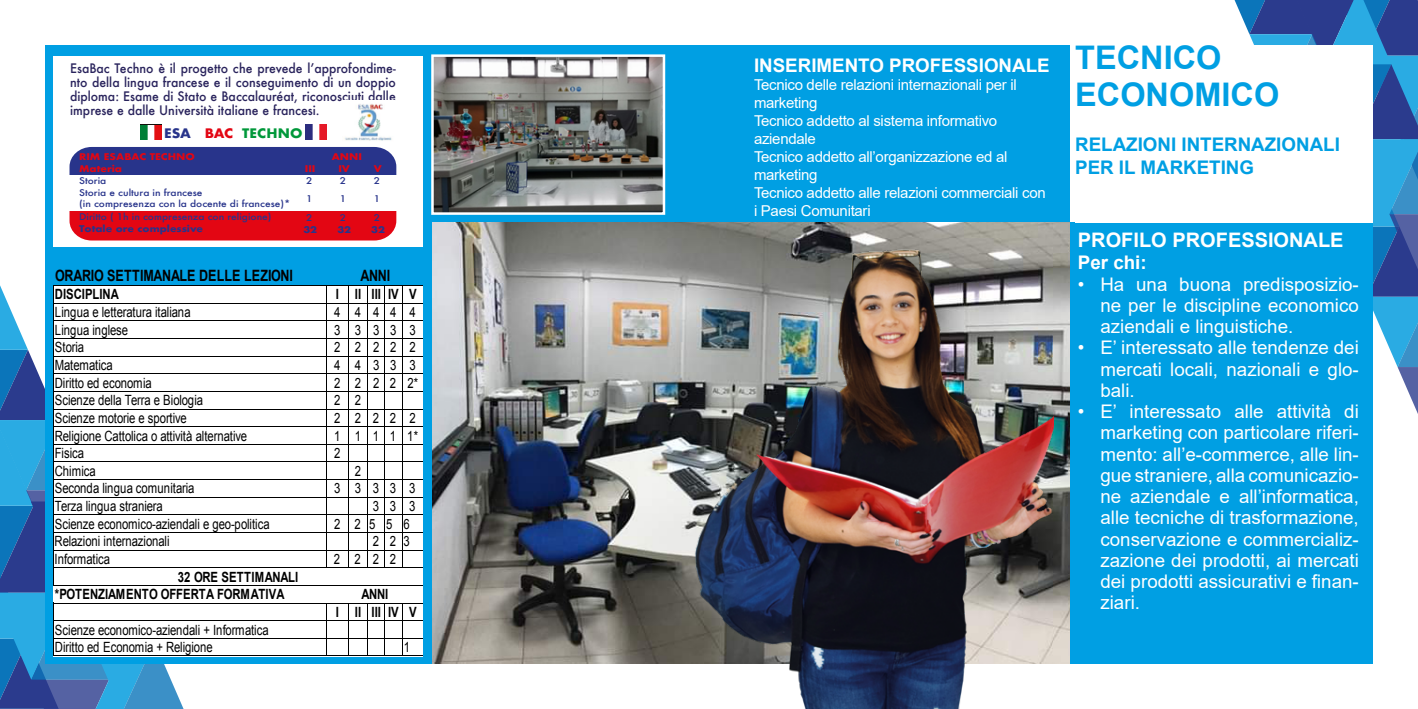
<style>
.page{position:relative;width:1418px;height:709px;background:#fff}
.page>*{position:absolute;margin:0;border:0;box-sizing:border-box;transform-origin:0 0}
.t1{font:700 32.5px/37.5px "Arial";color:#009fe3}
.t2{font:700 20px "Arial";color:#fff}
.t3{font:18.75px/21.2px "Arial";color:#fff;text-align:justify}
.t4{font:700 18.75px/22.5px "Arial";color:#009fe3}
.t5{font:700 18.75px "Arial";color:#fff}
.t6{font:700 15.62px "Arial";letter-spacing:-.01em;color:#000;scale:.8 1}
.t7{font:15px/18px "Arial";letter-spacing:-.02em;color:#fff}
.t8{font:14.12px/17.6px "Arial";letter-spacing:-.005em;color:#000;scale:.8 1}
.t9{font:700 14.12px "Arial";letter-spacing:.005em;color:#000;scale:.8 1}
.t10{font:14.12px "Arial";letter-spacing:.015em;color:#000;scale:.8 1}
.t11{font:500 12.75px/14px "Futura";color:#29235c;text-align:justify;scale:.96 1}
.t12{font:700 12.75px "Futura";color:#00983a;scale:1.05 1}
.t13{font:500 9px/11.5px "Futura";color:#28348b;scale:1.13 1}
.t14{font:700 9px/11.9px "Futura";color:#e30613;scale:1.13 1}
.t15{font:700 9px "Futura";color:#28348b;scale:1.13 1}
.s1{color:#28348b}
.s2{color:#e30613}
</style>
<div class="page">
<svg style="left:0;top:285px;width:184px;height:424px;background:#4389c4"></svg>
<div style="left:45px;top:222px;width:1327px;height:442px;background:#009fe3"></div>
<svg style="left:1234px;top:0;width:183px;height:437px"></svg>
<div style="left:1075px;top:45px;width:297px;height:177px;background:#fff"></div>
<div style="left:45px;top:45px;width:1024px;height:177px;background:#009fe3"></div>
<img style="left:432px;top:222px;width:637px;height:441px">
<img style="left:694px;top:249px;width:359px;height:460px">
<div style="left:53px;top:264px;width:370px;height:392px;background:#fff"></div>
<div style="left:53px;top:264px;width:369px;height:21px;background:#009fe3"></div>
<hr style="left:53px;top:285px;width:1px;height:300px;background:#000">
<hr style="left:326px;top:286px;width:1px;height:282px;background:#000">
<hr style="left:348px;top:286px;width:1px;height:282px;background:#000">
<hr style="left:367px;top:286px;width:1px;height:282px;background:#000">
<hr style="left:384px;top:286px;width:1px;height:282px;background:#000">
<hr style="left:402px;top:286px;width:1px;height:282px;background:#000">
<hr style="left:53px;top:602px;width:1px;height:54px;background:#000">
<hr style="left:326px;top:603px;width:1px;height:53px;background:#000">
<hr style="left:348px;top:603px;width:1px;height:53px;background:#000">
<hr style="left:367px;top:603px;width:1px;height:53px;background:#000">
<hr style="left:384px;top:603px;width:1px;height:53px;background:#000">
<hr style="left:402px;top:603px;width:1px;height:53px;background:#000">
<hr style="left:53px;top:285px;width:370px;height:1px;background:#000">
<hr style="left:53px;top:303px;width:370px;height:1px;background:#000">
<hr style="left:53px;top:320px;width:370px;height:1px;background:#000">
<hr style="left:53px;top:338px;width:370px;height:1px;background:#000">
<hr style="left:53px;top:356px;width:370px;height:1px;background:#000">
<hr style="left:53px;top:373px;width:370px;height:1px;background:#000">
<hr style="left:53px;top:391px;width:370px;height:1px;background:#000">
<hr style="left:53px;top:409px;width:370px;height:1px;background:#000">
<hr style="left:53px;top:426px;width:370px;height:1px;background:#000">
<hr style="left:53px;top:444px;width:370px;height:1px;background:#000">
<hr style="left:53px;top:461px;width:370px;height:1px;background:#000">
<hr style="left:53px;top:479px;width:370px;height:1px;background:#000">
<hr style="left:53px;top:497px;width:370px;height:1px;background:#000">
<hr style="left:53px;top:514px;width:370px;height:1px;background:#000">
<hr style="left:53px;top:532px;width:370px;height:1px;background:#000">
<hr style="left:53px;top:550px;width:370px;height:1px;background:#000">
<hr style="left:53px;top:567px;width:370px;height:1px;background:#000">
<hr style="left:53px;top:585px;width:370px;height:1px;background:#000">
<hr style="left:53px;top:602px;width:370px;height:1px;background:#000">
<hr style="left:53px;top:620px;width:370px;height:1px;background:#000">
<hr style="left:53px;top:638px;width:370px;height:1px;background:#000">
<hr style="left:53px;top:655px;width:370px;height:1px;background:#000">
<div style="left:53px;top:56px;width:370px;height:190px;background:#fff"></div>
<div style="left:69px;top:147px;width:327px;height:28px;background:#28348b"></div>
<div style="left:69px;top:211px;width:327px;height:29px;background:#e30613"></div>
<img style="left:140px;top:125px;width:21px;height:14px">
<img style="left:306px;top:125px;width:20px;height:14px">
<img style="left:344px;top:104px;width:48px;height:37px">
<img style="left:434px;top:57px;width:228px;height:155px">
<div style="left:431px;top:54px;width:234px;height:161px;border:2px solid #fff"></div>
<p class="t11" style="left:70px;top:61px;width:341px">EsaBac Techno è il progetto che prevede lʼapprofondime&shy;nto della lingua francese e il conseguimento di un doppio diploma: Esame di Stato e Baccalauréat, riconosciuti dalle imprese e dalle Università italiane e francesi.</p>
<p class="t14" style="left:79px;top:151px;width:104px">RIM ESABAC TECHNO<br>Materia</p>
<p class="t12" style="left:164px;top:124px;width:133px"><span class="s1">ESA</span> <span class="s2">BAC</span> TECHNO</p>
<p class="t14" style="left:332px;top:150px;width:28px">ANNI</p>
<p class="t14" style="left:305px;top:163px;width:11px">III</p>
<p class="t14" style="left:338px;top:163px;width:12px">IV</p>
<p class="t14" style="left:374px;top:163px;width:9px">V</p>
<p class="t13" style="left:79px;top:175px;width:26px">Storia</p>
<p class="t13" style="left:306px;top:175px;width:7px">2</p>
<p class="t13" style="left:340px;top:175px;width:7px">2</p>
<p class="t13" style="left:374px;top:175px;width:7px">2</p>
<p class="t13" style="left:79px;top:187px;width:188px">Storia e cultura in francese<br>(in compresenza con la docente di francese)*</p>
<p class="t13" style="left:306px;top:193px;width:7px">1</p>
<p class="t13" style="left:340px;top:193px;width:7px">1</p>
<p class="t13" style="left:374px;top:193px;width:7px">1</p>
<p class="t13" style="left:79px;top:211px;width:172px">Diritto ( 1h in compresenza con religione)</p>
<p class="t13" style="left:306px;top:211px;width:7px">2</p>
<p class="t13" style="left:340px;top:211px;width:7px">2</p>
<p class="t13" style="left:374px;top:211px;width:7px">2</p>
<p class="t15" style="left:79px;top:222px;width:111px">Totale ore complessive</p>
<p class="t15" style="left:303px;top:223px;width:14px">32</p>
<p class="t15" style="left:337px;top:223px;width:14px">32</p>
<p class="t15" style="left:371px;top:223px;width:14px">32</p>
<p class="t6" style="left:55px;top:265px;width:298px">ORARIO SETTIMANALE DELLE LEZIONI</p>
<p class="t9" style="left:55px;top:285px;width:81px">DISCIPLINA</p>
<p class="t9" style="left:336px;top:285px;width:102px">I II III IV V</p>
<p class="t8" style="left:55px;top:303px;width:171px">Lingua e letteratura italiana</p>
<p class="t8" style="left:334px;top:303px;width:103px">4 4444</p>
<p class="t10" style="left:55px;top:320px;width:93px">Lingua inglese</p>
<p class="t8" style="left:334px;top:321px;width:103px">3 3333</p>
<p class="t8" style="left:55px;top:339px;width:38px">Storia</p>
<p class="t8" style="left:334px;top:339px;width:103px">2 2222</p>
<p class="t8" style="left:55px;top:356px;width:74px">Matematica</p>
<p class="t8" style="left:334px;top:356px;width:103px">4 4333</p>
<p class="t8" style="left:55px;top:374px;width:123px">Diritto ed economia</p>
<p class="t8" style="left:334px;top:374px;width:106px">2 2222*</p>
<p class="t8" style="left:55px;top:391px;width:187px">Scienze della Terra e Biologia</p>
<p class="t8" style="left:334px;top:391px;width:35px">2 2</p>
<p class="t8" style="left:55px;top:409px;width:167px">Scienze motorie e sportive</p>
<p class="t8" style="left:334px;top:409px;width:103px">2 2222</p>
<p class="t8" style="left:55px;top:427px;width:242px">Religione Cattolica o attività alternative</p>
<p class="t8" style="left:334px;top:427px;width:106px">1 1111*</p>
<p class="t8" style="left:55px;top:444px;width:38px">Fisica</p>
<p class="t8" style="left:334px;top:444px;width:9px">2</p>
<p class="t8" style="left:55px;top:462px;width:53px">Chimica</p>
<p class="t8" style="left:355px;top:462px;width:9px">2</p>
<p class="t8" style="left:55px;top:480px;width:176px">Seconda lingua comunitaria</p>
<p class="t8" style="left:334px;top:480px;width:103px">3 3333</p>
<p class="t8" style="left:55px;top:497px;width:137px">Terza lingua straniera</p>
<p class="t8" style="left:373px;top:497px;width:55px">333</p>
<p class="t8" style="left:55px;top:515px;width:270px">Scienze economico-aziendali e geo-politica</p>
<p class="t8" style="left:334px;top:515px;width:102px">2 2556*</p>
<p class="t8" style="left:55px;top:532px;width:145px">Relazioni internazionali</p>
<p class="t8" style="left:373px;top:532px;width:48px">223</p>
<p class="t8" style="left:55px;top:550px;width:71px">Informatica</p>
<p class="t8" style="left:334px;top:550px;width:106px">2 2222*</p>
<p class="t9" style="left:55px;top:585px;width:289px">*POTENZIAMENTO OFFERTA FORMATIVA</p>
<p class="t9" style="left:336px;top:602px;width:102px">I II III IV V</p>
<p class="t8" style="left:55px;top:621px;width:269px">Scienze economico-aziendali + Informatica<br>Diritto ed Economia + Religione</p>
<p class="t6" style="left:360px;top:265px;width:39px">ANNI</p>
<p class="t9" style="left:178px;top:567px;width:152px">32 ORE SETTIMANALI</p>
<p class="t9" style="left:361px;top:585px;width:35px">ANNI</p>
<p class="t8" style="left:404px;top:638px;width:9px">1</p>
<h3 class="t5" style="left:754px;top:52px;width:297px">INSERIMENTO PROFESSIONALE</h3>
<p class="t7" style="left:754px;top:76px;width:293px">Tecnico delle relazioni internazionali per il marketing<br>Tecnico addetto al sistema informativo aziendale<br>Tecnico addetto all’organizzazione ed al marketing<br>Tecnico addetto alle relazioni commerciali con i Paesi Comunitari</p>
<h1 class="t1" style="left:1075px;top:39px;width:206px">TECNICO<br>ECONOMICO</h1>
<h3 class="t4" style="left:1075px;top:134px;width:266px">RELAZIONI INTERNAZIONALI<br>PER IL MARKETING</h3>
<h2 class="t2" style="left:1077px;top:226px;width:267px">PROFILO PROFESSIONALE</h2>
<h3 class="t5" style="left:1077px;top:249px;width:70px">Per chi:</h3>
<h3 class="t3" style="left:1100px;top:273px;width:260px;text-indent:-22px">• Ha una buona predisposizio&shy;ne per le discipline economico aziendali e linguistiche.</h3>
<h3 class="t3" style="left:1100px;top:337px;width:260px;text-indent:-22px">• E’ interessato alle tendenze dei mercati locali, nazionali e glo&shy;bali.</h3>
<p class="t3" style="left:1100px;top:401px;width:260px;text-indent:-22px">• E’ interessato alle attività di marketing con particolare riferi&shy;mento: all’e-commerce, alle lin&shy;gue straniere, alla comunicazio&shy;ne aziendale e all’informatica, alle tecniche di trasformazione, conservazione e commercializ&shy;zazione dei prodotti, ai mercati dei prodotti assicurativi e finan&shy;ziari.</p>
</div>
